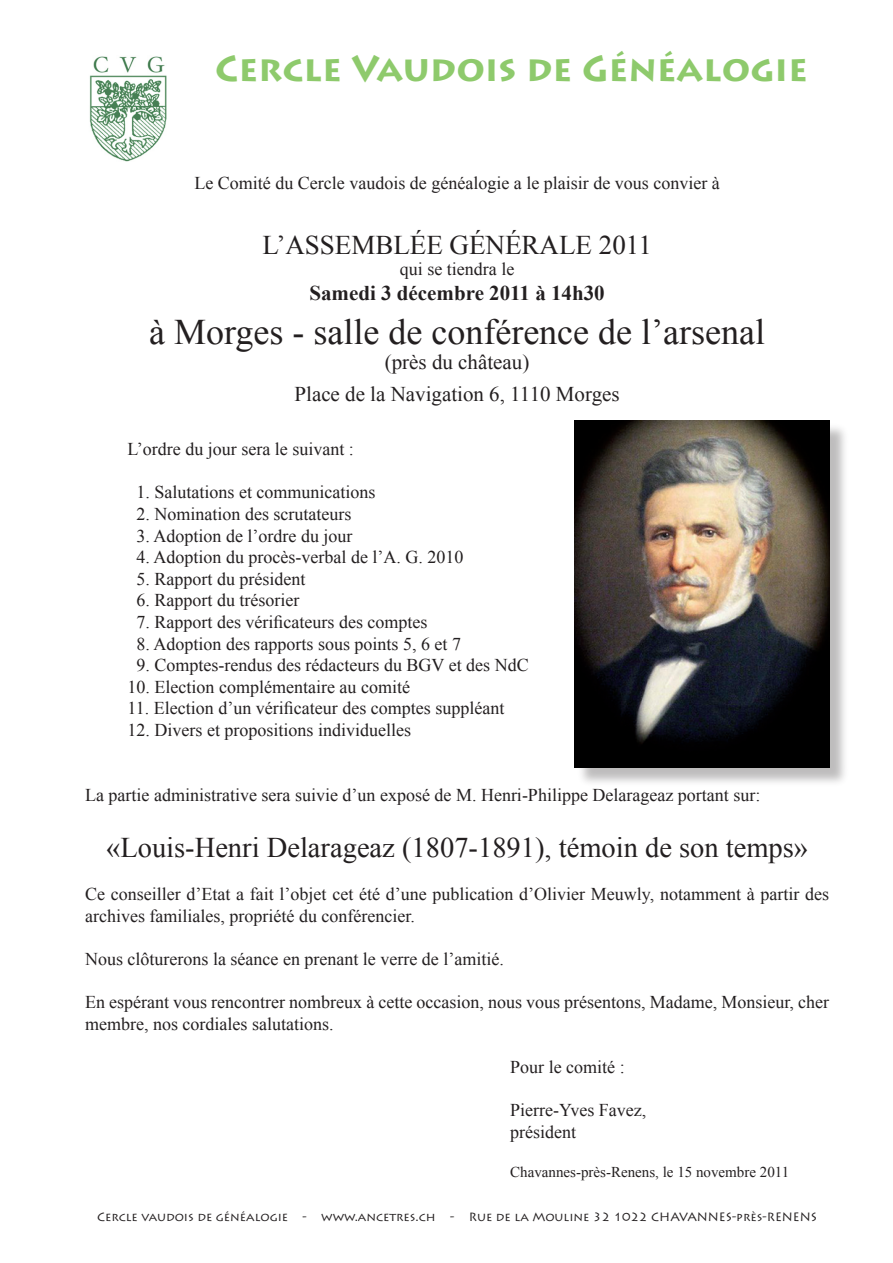
<style>
.page{position:relative;width:893px;height:1263px;background:#fff}
.page>*{position:absolute;margin:0;border:0;box-sizing:border-box;transform-origin:0 0}
.t1{font:36px "Times New Roman";color:#231f20}
.t2{font:700 36px "Lithos Pro";color:#8eca6c}
.t3{font:28.5px "Times New Roman";color:#231f20}
.t4{font:27px "Times New Roman";color:#231f20}
.t5{font:21px "Times New Roman";color:#231f20}
.t6{font:700 21px "Times New Roman";color:#231f20}
.t7{font:18px/21.6px "Times New Roman";color:#231f20}
.t8{font:15px "Times New Roman";color:#231f20}
.t9{font:12px "Lithos Pro";color:#231f20}
</style>
<div class="page">
<img style="left:89px;top:56px;width:78px;height:106px">
<div style="left:576px;top:422px;width:274px;height:365px;background:#231f20;opacity:.3"></div>
<img style="left:575px;top:421px;width:255px;height:346px">
<p class="t2" style="left:215px;top:47px;width:594px">Cercle Vaudois de Généalogie</p>
<p class="t7" style="left:194px;top:172px;width:527px">Le Comité du Cercle vaudois de généalogie a le plaisir de vous convier à</p>
<p class="t4" style="left:262px;top:226px;width:391px">L’ASSEMBLÉE GÉNÉRALE 2011</p>
<p class="t7" style="left:400px;top:258px;width:116px">qui se tiendra le</p>
<p class="t6" style="left:309px;top:279px;width:297px">Samedi 3 décembre 2011 à 14h30</p>
<p class="t1" style="left:149px;top:307px;width:618px">à Morges - salle de conférence de l’arsenal</p>
<p class="t5" style="left:385px;top:348px;width:146px">(près du château)</p>
<p class="t5" style="left:294px;top:380px;width:327px">Place de la Navigation 6, 1110 Morges</p>
<p class="t7" style="left:128px;top:438px;width:228px">L’ordre du jour sera le suivant :</p>
<p class="t7" style="left:137px;top:481px;width:241px">1. Salutations et communications</p>
<p class="t7" style="left:137px;top:503px;width:216px">2. Nomination des scrutateurs</p>
<p class="t7" style="left:137px;top:524px;width:217px">3. Adoption de l’ordre du jour</p>
<p class="t7" style="left:137px;top:546px;width:328px">4. Adoption du procès-verbal de l’A. G. 2010</p>
<p class="t7" style="left:137px;top:568px;width:170px">5. Rapport du président</p>
<p class="t7" style="left:137px;top:589px;width:164px">6. Rapport du trésorier</p>
<p class="t7" style="left:137px;top:611px;width:292px">7. Rapport des vérificateurs des comptes</p>
<p class="t7" style="left:137px;top:632px;width:326px">8. Adoption des rapports sous points 5, 6 et 7</p>
<p class="t7" style="left:137px;top:654px;width:394px">9. Comptes-rendus des rédacteurs du BGV et des NdC</p>
<p class="t7" style="left:128px;top:676px;width:284px">10. Election complémentaire au comité</p>
<p class="t7" style="left:128px;top:697px;width:378px">11. Election d’un vérificateur des comptes suppléant</p>
<p class="t7" style="left:128px;top:719px;width:285px">12. Divers et propositions individuelles</p>
<p class="t7" style="left:85px;top:784px;width:677px">La partie administrative sera suivie d’un exposé de M. Henri-Philippe Delarageaz portant sur:</p>
<p class="t3" style="left:106px;top:828px;width:704px">«Louis-Henri Delarageaz (1807-1891), témoin de son temps»</p>
<p class="t7" style="left:85px;top:883px;width:746px">Ce conseiller d’Etat a fait l’objet cet été d’une publication d’Olivier Meuwly, notamment à partir des archives familiales, propriété du conférencier.</p>
<p class="t7" style="left:85px;top:947px;width:420px">Nous clôturerons la séance en prenant le verre de l’amitié.</p>
<p class="t7" style="left:85px;top:991px;width:746px">En espérant vous rencontrer nombreux à cette occasion, nous vous présentons, Madame, Monsieur, cher membre, nos cordiales salutations.</p>
<p class="t7" style="left:510px;top:1055px;width:116px">Pour le comité :</p>
<p class="t7" style="left:510px;top:1099px;width:138px">Pierre-Yves Favez,</p>
<p class="t7" style="left:510px;top:1120px;width:67px">président</p>
<p class="t8" style="left:510px;top:1162px;width:280px">Chavannes-près-Renens, le 15 novembre 2011</p>
<p class="t9" style="left:97px;top:1209px;width:721px">Cercle vaudois de généalogie - www.ancetres.ch - Rue de la Mouline 32 1022 CHAVANNES-près-RENENS</p>
</div>
